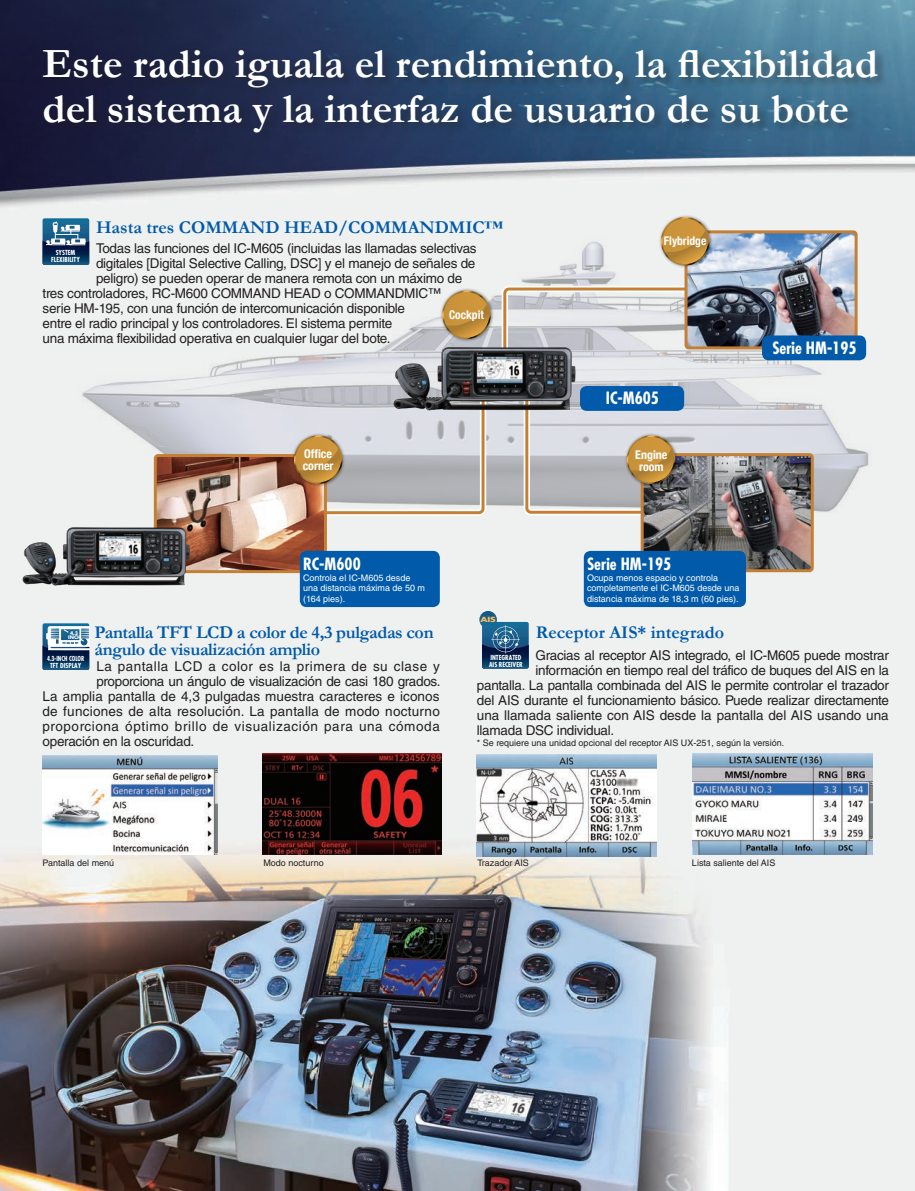
<style>
.page{position:relative;width:915px;height:1191px;background:#fff}
.page>*{position:absolute;margin:0;border:0;box-sizing:border-box;transform-origin:0 0}
.t1{font:700 42px/45px "Garamond";color:#fff}
.t2{font:700 18px/16.5px "Garamond";letter-spacing:-.02em;color:#015aaa}
.t3{font:700 18px "Garamond";color:#015aaa}
.t4{font:700 condensed 16.5px "Futura";color:#fff}
.t5{font:13.5px "Helvetica LT Std";letter-spacing:-.02em;color:#231f20}
.t6{font:13.5px "Helvetica LT Std";letter-spacing:.005em;color:#231f20}
.t7{font:13.5px "Helvetica LT Std";letter-spacing:.02em;color:#231f20}
.t8{font:13.5px "Helvetica LT Std";letter-spacing:.045em;color:#231f20}
.t9{font:13.5px "Helvetica LT Std";letter-spacing:.035em;color:#231f20}
.t10{font:700 condensed 12px/12px "Helvetica Neue";color:#fff}
.t11{font:700 condensed 12px "Helvetica Neue";color:#fff;scale:.96 1}
.t12{font:9px/10.5px "Helvetica LT Std";color:#fff}
.t13{font:9px "Helvetica LT Std";color:#231f20}
.t14{font:700 6.9px "Futura";color:#fcba5c;scale:1.33 1}
.t15{font:700 condensed 6.75px/6.8px "Futura";color:#fff;text-align:center}
.t16{font:700 condensed 6.75px/6.8px "Futura";color:#fff;text-align:center;scale:.9 1}
.t17{font:700 4.8px/4.1px "Futura";color:#fff;text-align:center}
</style>
<div class="page">
<img style="left:0;top:0;width:914px;height:1191px">
<img style="left:74px;top:226px;width:828px;height:294px">
<svg style="left:498px;top:283px;width:186px;height:14px"></svg>
<img style="left:158px;top:458px;width:165px;height:95px">
<div style="left:154px;top:454px;width:173px;height:119px;border:3px solid #c37f35;border-radius:3px"></div>
<img style="left:688px;top:234px;width:165px;height:111px">
<div style="left:684px;top:230px;width:173px;height:119px;border:3px solid #c37f35;border-radius:3px"></div>
<img style="left:345px;top:297px;width:353px;height:155px">
<img style="left:0;top:481px;width:302px;height:142px">
<img style="left:644px;top:457px;width:165px;height:111px">
<div style="left:640px;top:453px;width:173px;height:119px;border:3px solid #c37f35;border-radius:3px"></div>
<img style="left:657px;top:213px;width:56px;height:57px">
<svg style="left:662px;top:218px;width:45px;height:12px"></svg>
<svg style="left:660px;top:217px;width:49px;height:48px;background:#c18e3b"></svg>
<img style="left:438px;top:287px;width:57px;height:57px">
<svg style="left:443px;top:292px;width:46px;height:34px"></svg>
<svg style="left:442px;top:291px;width:48px;height:48px;background:#c18d39"></svg>
<img style="left:290px;top:431px;width:5px;height:57px">
<svg style="left:295px;top:374px;width:194px;height:145px;background:#bab7b8"></svg>
<svg style="left:294px;top:435px;width:48px;height:49px;background:#c08c39"></svg>
<img style="left:673px;top:431px;width:6px;height:57px">
<svg style="left:520px;top:374px;width:153px;height:144px;background:#b6b5b6"></svg>
<svg style="left:626px;top:435px;width:49px;height:49px;background:#bf8c3b"></svg>
<div style="left:43px;top:49px;width:845px;height:94px;background:#231f20;opacity:.35"></div>
<svg style="left:43px;top:218px;width:46px;height:47px;background:#366589"></svg>
<div style="left:761px;top:335px;width:104px;height:25px;background:#015aaa;border-radius:7px"></div>
<div style="left:580px;top:386px;width:104px;height:25px;background:#015aaa;border-radius:7px"></div>
<div style="left:300px;top:551px;width:139px;height:56px;background:#015aaa;border-radius:7px"></div>
<div style="left:583px;top:551px;width:162px;height:56px;background:#015aaa;border-radius:7px"></div>
<svg style="left:43px;top:623px;width:46px;height:47px;background:#4f7696"></svg>
<svg style="left:482px;top:622px;width:46px;height:46px;background:#1d517a"></svg>
<div style="left:479px;top:611px;width:17px;height:17px;background:#1a628f;border-radius:9px"></div>
<img style="left:43px;top:756px;width:174px;height:98px">
<img style="left:476px;top:754px;width:180px;height:102px">
<img style="left:262px;top:753px;width:179px;height:101px">
<img style="left:692px;top:753px;width:180px;height:102px">
<p class="t1" style="left:43px;top:41px;width:836px">Este radio iguala el rendimiento, la flexibilidad del sistema y la interfaz de usuario de su bote</p>
<p class="t3" style="left:96px;top:217px;width:408px">Hasta tres COMMAND HEAD/COMMANDMIC™</p>
<p class="t5" style="left:96px;top:240px;width:382px">Todas las funciones del IC-M605 (incluidas las llamadas selectivas</p>
<p class="t5" style="left:96px;top:255px;width:381px">digitales [Digital Selective Calling, DSC] y el manejo de señales de</p>
<p class="t5" style="left:96px;top:270px;width:367px">peligro) se pueden operar de manera remota con un máximo de</p>
<p class="t5" style="left:43px;top:285px;width:400px">tres controladores, RC-M600 COMMAND HEAD o COMMANDMIC™</p>
<p class="t5" style="left:43px;top:300px;width:364px">serie HM-195, con una función de intercomunicación disponible</p>
<p class="t5" style="left:43px;top:315px;width:351px">entre el radio principal y los controladores. El sistema permite</p>
<p class="t5" style="left:43px;top:330px;width:349px">una máxima flexibilidad operativa en cualquier lugar del bote.</p>
<p class="t15" style="left:51px;top:249px;width:30px">SYSTEM<br>FLEXIBILITY</p>
<p class="t11" style="left:449px;top:304px;width:38px">Cockpit</p>
<p class="t11" style="left:663px;top:231px;width:46px">Flybridge</p>
<p class="t4" style="left:605px;top:387px;width:55px">IC-M605</p>
<p class="t10" style="left:302px;top:446px;width:32px">Office corner</p>
<p class="t10" style="left:635px;top:448px;width:34px;text-align:center">Engine room</p>
<p class="t4" style="left:772px;top:337px;width:86px">Serie HM-195</p>
<p class="t4" style="left:303px;top:553px;width:59px">RC-M600</p>
<p class="t12" style="left:303px;top:572px;width:123px">Controla el IC-M605 desde una distancia máxima de 50 m (164 pies).</p>
<p class="t14" style="left:480px;top:614px;width:13px">AIS</p>
<p class="t4" style="left:587px;top:553px;width:86px">Serie HM-195</p>
<p class="t12" style="left:587px;top:572px;width:154px">Ocupa menos espacio y controla completamente el IC-M605 desde una distancia máxima de 18,3 m (60 pies).</p>
<p class="t2" style="left:94px;top:624px;width:340px">Pantalla TFT LCD a color de 4,3 pulgadas con ángulo de visualización amplio</p>
<p class="t9" style="left:96px;top:658px;width:345px">La pantalla LCD a color es la primera de su clase y</p>
<p class="t5" style="left:96px;top:673px;width:345px">proporciona un ángulo de visualización de casi 180 grados.</p>
<p class="t6" style="left:43px;top:688px;width:398px">La amplia pantalla de 4,3 pulgadas muestra caracteres e iconos</p>
<p class="t7" style="left:43px;top:703px;width:398px">de funciones de alta resolución. La pantalla de modo nocturno</p>
<p class="t8" style="left:43px;top:718px;width:398px">proporciona óptimo brillo de visualización para una cómoda</p>
<p class="t5" style="left:43px;top:733px;width:153px">operación en la oscuridad.</p>
<p class="t17" style="left:68px;top:631px;width:14px">4.3<br>INCH</p>
<p class="t3" style="left:536px;top:621px;width:189px">Receptor AIS* integrado</p>
<p class="t5" style="left:535px;top:647px;width:355px">Gracias al receptor AIS integrado, el IC-M605 puede mostrar</p>
<p class="t5" style="left:535px;top:662px;width:355px">información en tiempo real del tráfico de buques del AIS en la</p>
<p class="t5" style="left:476px;top:677px;width:413px">pantalla. La pantalla combinada del AIS le permite controlar el trazador</p>
<p class="t5" style="left:476px;top:692px;width:413px">del AIS durante el funcionamiento básico. Puede realizar directamente</p>
<p class="t5" style="left:476px;top:707px;width:413px">una llamada saliente con AIS desde la pantalla del AIS usando una</p>
<p class="t5" style="left:476px;top:722px;width:139px">llamada DSC individual.</p>
<p class="t13" style="left:476px;top:738px;width:309px">* Se requiere una unidad opcional del receptor AIS UX-251, según la versión.</p>
<p class="t15" style="left:489px;top:654px;width:35px;text-align:left">INTEGRATED<br>AIS RECEIVER</p>
<p class="t16" style="left:47px;top:655px;width:43px">4.3-INCH COLOR<br>TFT DISPLAY</p>
<p class="t13" style="left:43px;top:857px;width:73px">Pantalla del menú</p>
<p class="t13" style="left:263px;top:857px;width:62px">Modo nocturno</p>
<p class="t13" style="left:477px;top:857px;width:53px">Trazador AIS</p>
<p class="t13" style="left:691px;top:857px;width:85px">Lista saliente del AIS</p>
</div>
